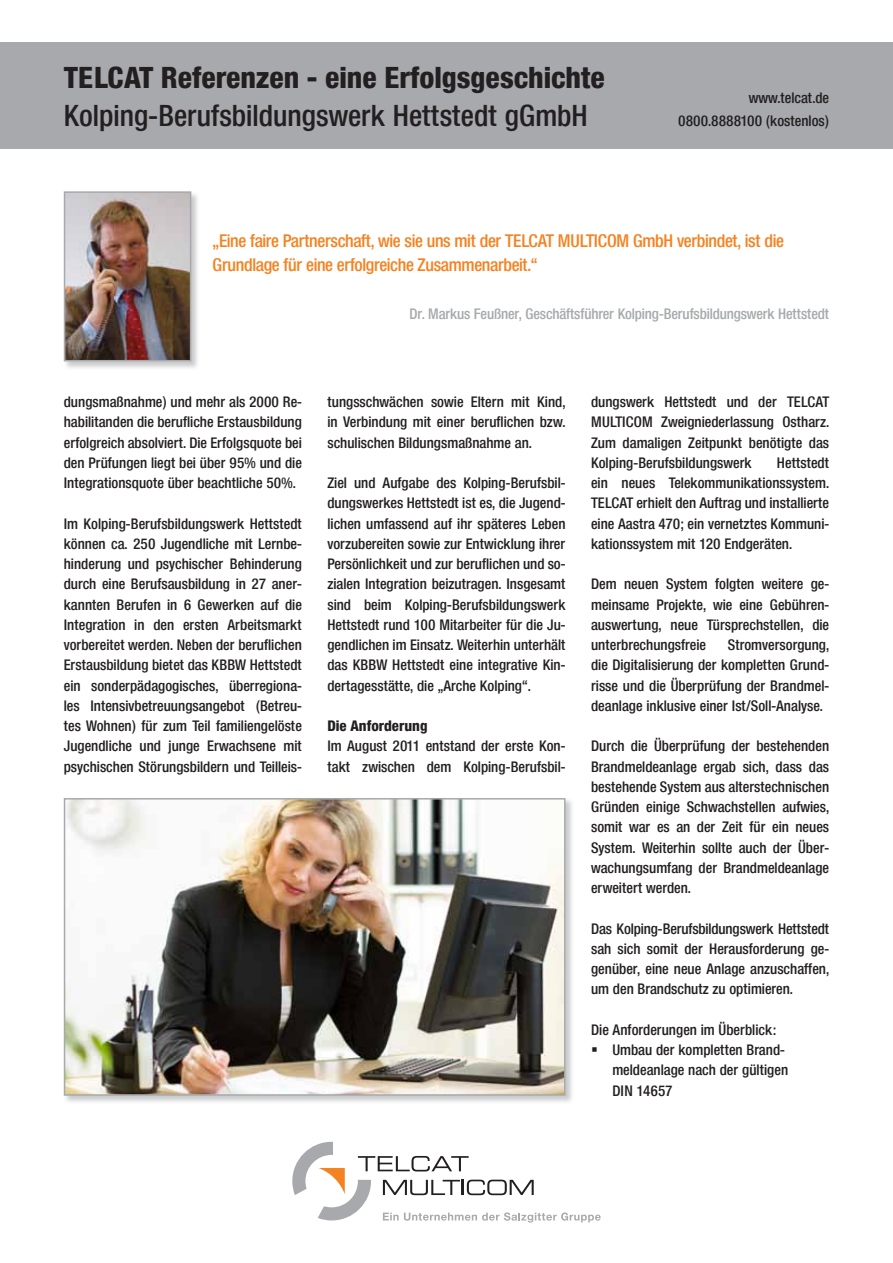
<style>
.page{position:relative;width:893px;height:1263px;background:#fff}
.page>*{position:absolute;margin:0;border:0;box-sizing:border-box;transform-origin:0 0}
.t1{font:500 30px "Neue Helvetica Condensed BSK";color:#231f20}
.t2{font:800 30px "Neue Helvetica Condensed BSK";color:#231f20}
.t3{font:500 18px/24px "Neue Helvetica Condensed BSK";letter-spacing:-.02em;color:#f58220}
.t4{font:500 15px/20.2px "Neue Helvetica Condensed BSK";color:#231f20;text-align:justify}
.t5{font:500 15px "Neue Helvetica Condensed BSK";letter-spacing:-.01em;color:#a7a9ac}
.t6{font:800 15px "Neue Helvetica Condensed BSK";color:#231f20}
</style>
<div class="page">
<div style="left:0;top:43px;width:893px;height:106px;background:#a7a9ac"></div>
<svg style="left:292px;top:1142px;width:309px;height:80px"></svg>
<div style="left:63px;top:798px;width:511px;height:306px;background:#a7a9ac;opacity:.6"></div>
<img style="left:67px;top:801px;width:496px;height:292px">
<div style="left:64px;top:798px;width:502px;height:298px;border:2px solid #a7a9ac"></div>
<div style="left:63px;top:191px;width:137px;height:179px;background:#a7a9ac;opacity:.6"></div>
<img style="left:67px;top:194px;width:121px;height:164px">
<div style="left:64px;top:191px;width:127px;height:170px;border:2px solid #a7a9ac"></div>
<h1 class="t2" style="left:64px;top:58px;width:543px">TELCAT Referenzen - eine Erfolgsgeschichte</h1>
<h1 class="t1" style="left:64px;top:97px;width:526px">Kolping-Berufsbildungswerk Hettstedt gGmbH</h1>
<p class="t4" style="left:678px;top:87px;width:153px;line-height:22.5px;text-align:right">www.telcat.de<br>0800.8888100 (kostenlos)</p>
<p class="t3" style="left:213px;top:229px;width:573px">„Eine faire Partnerschaft, wie sie uns mit der TELCAT MULTICOM GmbH verbindet, ist die<br>Grundlage für eine erfolgreiche Zusammenarbeit.“</p>
<p class="t5" style="left:409px;top:305px;width:421px">Dr. Markus Feußner, Geschäftsführer Kolping-Berufsbildungswerk Hettstedt</p>
<p class="t4" style="left:64px;top:392px;width:240px">dungsmaßnahme) und mehr als 2000 Re&shy;habilitanden die berufliche Erstausbildung erfolgreich absolviert. Die Erfolgsquote bei den Prüfungen liegt bei über 95% und die Integrationsquote über beachtliche 50%.</p>
<p class="t4" style="left:64px;top:513px;width:240px">Im Kolping-Berufsbildungswerk Hettstedt können ca. 250 Jugendliche mit Lernbe&shy;hinderung und psychischer Behinderung durch eine Berufsausbildung in 27 aner&shy;kannten Berufen in 6 Gewerken auf die Integration in den ersten Arbeitsmarkt vorbereitet werden. Neben der beruflichen Erstausbildung bietet das KBBW Hettstedt ein sonderpädagogisches, überregiona&shy;les Intensivbetreuungsangebot (Betreu&shy;tes Wohnen) für zum Teil familiengelöste Jugendliche und junge Erwachsene mit psychischen Störungsbildern und Teilleis-</p>
<p class="t4" style="left:327px;top:392px;width:240px">tungsschwächen sowie Eltern mit Kind, in Verbindung mit einer beruflichen bzw. schulischen Bildungsmaßnahme an.</p>
<p class="t4" style="left:327px;top:473px;width:240px">Ziel und Aufgabe des Kolping-Berufsbil&shy;dungswerkes Hettstedt ist es, die Jugend&shy;lichen umfassend auf ihr späteres Leben vorzubereiten sowie zur Entwicklung ihrer Persönlichkeit und zur beruflichen und so&shy;zialen Integration beizutragen. Insgesamt sind beim Kolping-Berufsbildungswerk Hettstedt rund 100 Mitarbeiter für die Ju&shy;gendlichen im Einsatz. Weiterhin unterhält das KBBW Hettstedt eine integrative Kin&shy;dertagesstätte, die „Arche Kolping“.</p>
<p class="t6" style="left:327px;top:716px;width:102px">Die Anforderung</p>
<p class="t4" style="left:327px;top:736px;width:240px">Im August 2011 entstand der erste Kon&shy;takt zwischen dem Kolping-Berufsbil-</p>
<p class="t4" style="left:591px;top:392px;width:240px">dungswerk Hettstedt und der TELCAT MULTICOM Zweigniederlassung Ostharz.<br>Zum damaligen Zeitpunkt benötigte das Kolping-Berufsbildungswerk</p>
<p class="t4" style="left:591px;top:452px;width:240px;text-indent:186px">Hettstedt ein neues Telekommunikationssystem.<br>TELCAT erhielt den Auftrag und installierte eine Aastra 470; ein vernetztes Kommuni&shy;kationssystem mit 120 Endgeräten.</p>
<p class="t4" style="left:591px;top:574px;width:240px">Dem neuen System folgten weitere ge&shy;meinsame Projekte, wie eine Gebühren&shy;auswertung, neue Türsprechstellen, die unterbrechungsfreie</p>
<p class="t4" style="left:591px;top:635px;width:240px;text-indent:137px">Stromversorgung, die Digitalisierung der kompletten Grund&shy;risse und die Überprüfung der Brandmel&shy;deanlage inklusive einer Ist/Soll-Analyse.</p>
<p class="t4" style="left:591px;top:736px;width:240px">Durch die Überprüfung der bestehenden Brandmeldeanlage ergab sich, dass das bestehende System aus alterstechnischen Gründen einige Schwachstellen aufwies, somit war es an der Zeit für ein neues System. Weiterhin sollte auch der Über&shy;wachungsumfang der Brandmeldeanlage erweitert werden.</p>
<p class="t4" style="left:591px;top:918px;width:240px">Das Kolping-Berufsbildungswerk Hettstedt sah sich somit der Herausforderung ge&shy;genüber, eine neue Anlage anzuschaffen, um den Brandschutz zu optimieren.</p>
<p class="t4" style="left:591px;top:1019px;width:187px">Die Anforderungen im Überblick:</p>
<p class="t4" style="left:612px;top:1040px;width:177px;text-align:left;text-indent:-21px">▪ Umbau der kompletten Brand&shy;meldeanlage nach der gültigen<br>DIN 14657</p>
</div>
